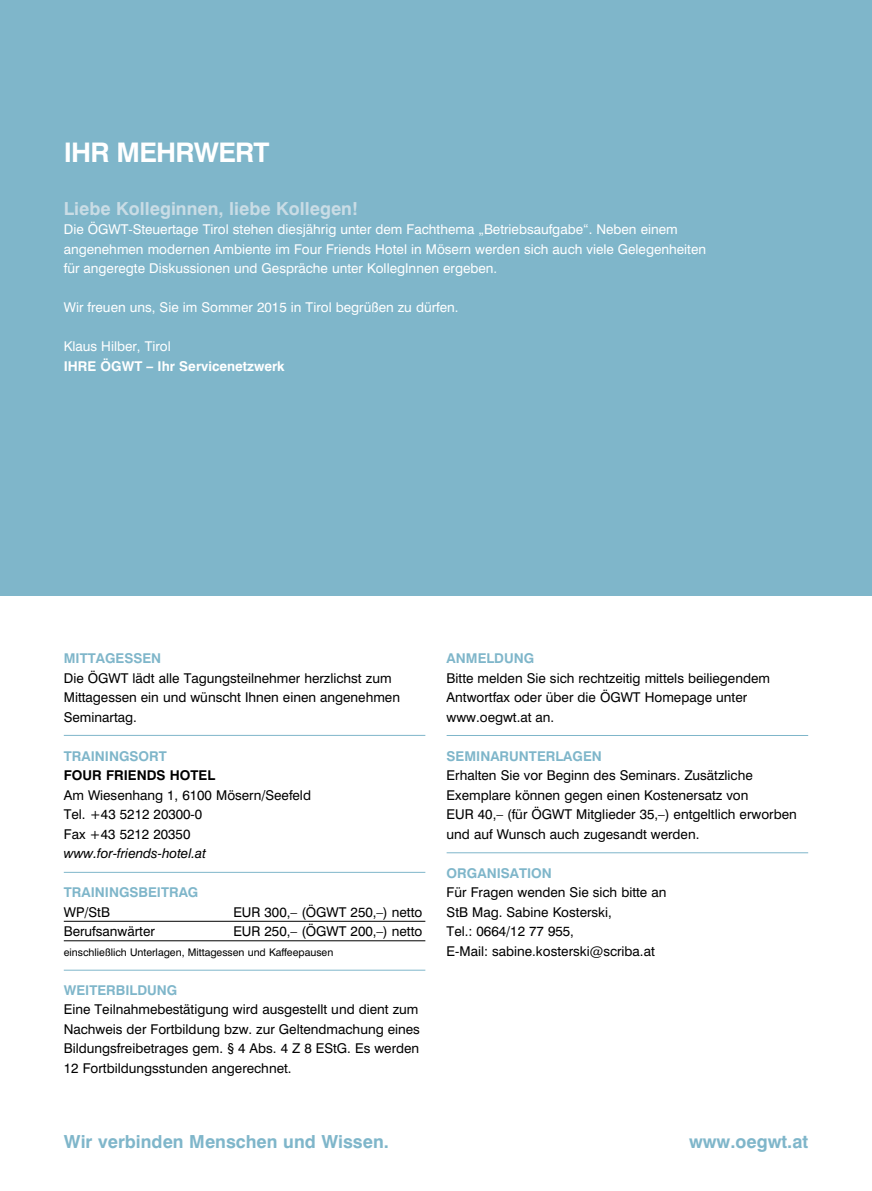
<style>
.page{position:relative;width:872px;height:1191px;background:#fff}
.page>*{position:absolute;margin:0;border:0;box-sizing:border-box;transform-origin:0 0}
.t1{font:700 27px "Swiss 721 BT";letter-spacing:-.03em;color:#fff}
.t2{font:700 18px "Swiss 721 BT";color:#7fb6ca}
.t3{font:700 18px "Swiss 721 BT";color:#c9dce5}
.t4{font:13.5px/19.5px "Swiss 721 BT";color:#000}
.t5{font:13.5px/19.5px "Swiss 721 BT";color:#fff}
.t6{font:700 13.5px "Swiss 721 BT";color:#7fb6ca}
.t7{font:700 13.5px "Swiss 721 BT";color:#fff}
.t8{font:italic 13.5px "Swiss 721 BT";color:#000}
.t9{font:700 13.5px "Swiss 721 BT";color:#000}
.t10{font:10.5px "Swiss 721 BT";color:#000}
</style>
<div class="page">
<hr style="left:64px;top:921px;width:361px;height:1px;background:#000">
<hr style="left:64px;top:940px;width:361px;height:1px;background:#000">
<hr style="left:64px;top:872px;width:361px;height:1px;background:#7fb6ca">
<hr style="left:64px;top:735px;width:361px;height:1px;background:#7fb6ca">
<hr style="left:64px;top:969px;width:361px;height:1px;background:#7fb6ca">
<hr style="left:446px;top:735px;width:362px;height:1px;background:#7fb6ca">
<hr style="left:446px;top:852px;width:362px;height:1px;background:#7fb6ca">
<div style="left:0;top:0;width:872px;height:595px;background:#7fb6ca"></div>
<h1 class="t1" style="left:64px;top:136px;width:207px">IHR MEHRWERT</h1>
<h2 class="t3" style="left:64px;top:197px;width:296px">Liebe Kolleginnen, liebe Kollegen!</h2>
<p class="t5" style="left:64px;top:219px;width:644px">Die ÖGWT-Steuertage Tirol stehen diesjährig unter dem Fachthema „Betriebsaufgabe“. Neben einem angenehmen modernen Ambiente im Four Friends Hotel in Mösern werden sich auch viele Gelegenheiten für angeregte Diskussionen und Gespräche unter KollegInnen ergeben.</p>
<p class="t5" style="left:64px;top:297px;width:396px">Wir freuen uns, Sie im Sommer 2015 in Tirol begrüßen zu dürfen.</p>
<p class="t5" style="left:64px;top:336px;width:108px">Klaus Hilber, Tirol</p>
<p class="t7" style="left:64px;top:357px;width:222px">IHRE ÖGWT – Ihr Servicenetzwerk</p>
<p class="t6" style="left:64px;top:650px;width:99px">MITTAGESSEN</p>
<p class="t4" style="left:64px;top:668px;width:338px">Die ÖGWT lädt alle Tagungsteilnehmer herzlichst zum<br>Mittagessen ein und wünscht Ihnen einen angenehmen<br>Seminartag.</p>
<p class="t6" style="left:64px;top:747px;width:105px">TRAININGSORT</p>
<p class="t9" style="left:64px;top:767px;width:59px">Four Frien</p>
<p class="t9" style="left:147px;top:767px;width:43px">ds Hote</p>
<p class="t9" style="left:207px;top:767px;width:9px">l</p>
<p class="t4" style="left:64px;top:785px;width:249px">Am Wiesenhang 1, 6100 Mösern/Seefeld<br>Tel. +43 5212 20300-0<br>Fax +43 5212 20350</p>
<p class="t8" style="left:64px;top:845px;width:144px">www.for-friends-hotel.at</p>
<p class="t6" style="left:64px;top:884px;width:136px">TRAININGSBEITRAG</p>
<p class="t4" style="left:64px;top:902px;width:48px">WP/StB</p>
<p class="t4" style="left:233px;top:902px;width:191px">EUR 300,– (ÖGWT 250,–) netto</p>
<p class="t4" style="left:64px;top:921px;width:93px">Berufsanwärter</p>
<p class="t4" style="left:233px;top:921px;width:191px">EUR 250,– (ÖGWT 200,–) netto</p>
<p class="t10" style="left:64px;top:945px;width:271px">einschließlich Unterlagen, Mittagessen und Kaffeepausen</p>
<p class="t6" style="left:64px;top:981px;width:76px">WEITERBILDU</p>
<p class="t6" style="left:157px;top:981px;width:22px">NG</p>
<p class="t4" style="left:64px;top:999px;width:358px;text-align:justify">Eine Teilnahmebestätigung wird ausgestellt und dient zum Nachweis der Fortbildung bzw. zur Geltendmachung eines Bildungsfreibetrages gem. § 4 Abs. 4 Z 8 EStG. Es werden 12 Fortbildungsstunden angerechnet.</p>
<h2 class="t2" style="left:64px;top:1130px;width:326px">Wir verbinden Menschen und Wissen.</h2>
<p class="t6" style="left:446px;top:650px;width:50px">ANMELDU</p>
<p class="t6" style="left:514px;top:650px;width:22px">NG</p>
<p class="t4" style="left:446px;top:668px;width:325px">Bitte melden Sie sich rechtzeitig mittels beiliegendem<br>Antwortfax oder über die ÖGWT Homepage unter www.oegwt.at an.</p>
<p class="t6" style="left:446px;top:747px;width:157px">SEMINARUNTERLAGEN</p>
<p class="t4" style="left:446px;top:765px;width:352px">Erhalten Sie vor Beginn des Seminars. Zusätzliche Exemplare können gegen einen Kostenersatz von<br>EUR 40,– (für ÖGWT Mitglieder 35,–) entgeltlich erworben und auf Wunsch auch zugesandt werden.</p>
<p class="t6" style="left:446px;top:864px;width:107px">ORGANISATION</p>
<p class="t4" style="left:446px;top:882px;width:221px">Für Fragen wenden Sie sich bitte an<br>StB Mag. Sabine Kosterski,<br>Tel.: 0664/12 77 955,<br>E-Mail: sabine.kosterski@scriba.at</p>
<h2 class="t2" style="left:689px;top:1131px;width:121px">www.oegwt.at</h2>
</div>
